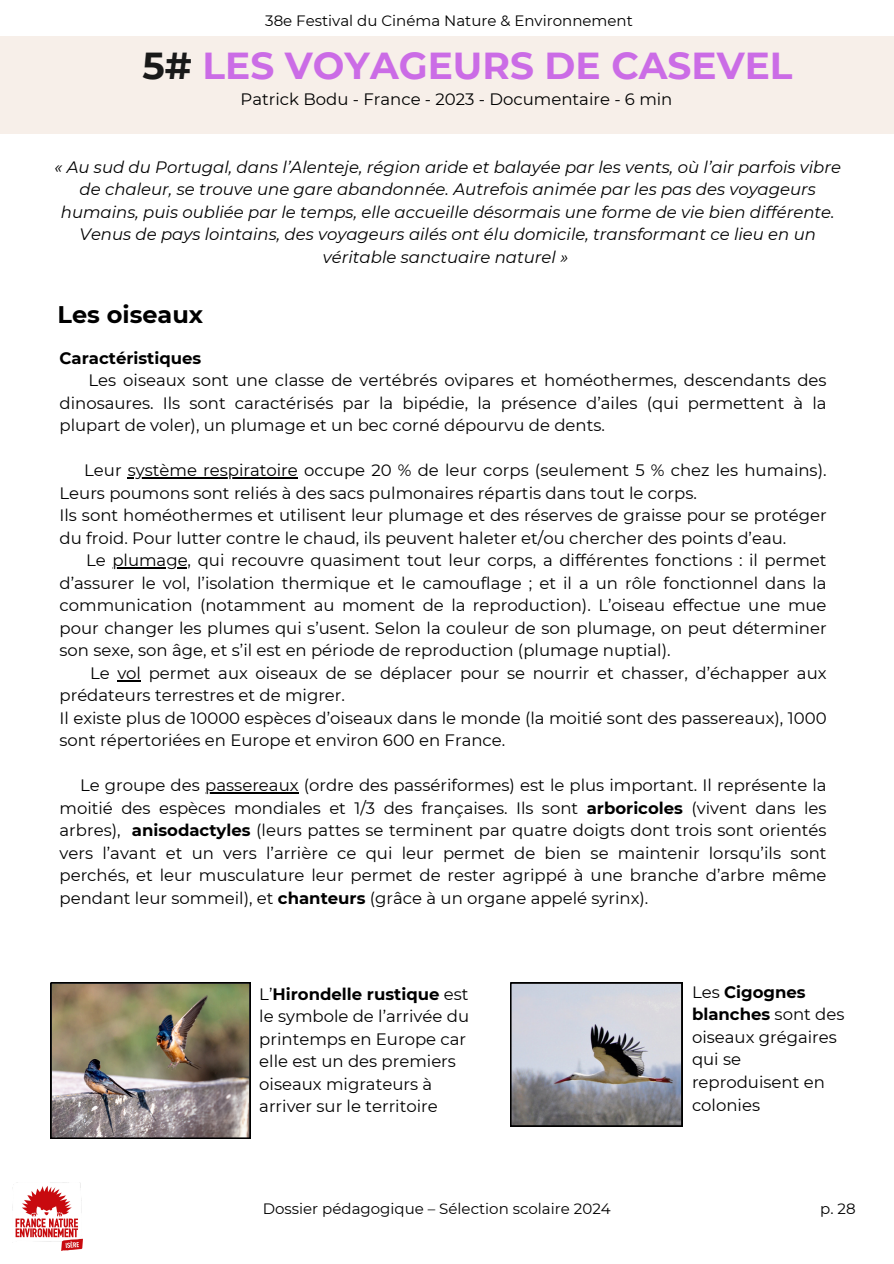
<style>
.page{position:relative;width:894px;height:1264px;background:#fff}
.page>*{position:absolute;margin:0;border:0;box-sizing:border-box;transform-origin:0 0}
.t1{font:700 37.5px "Montserrat";color:#cb6ce6}
.t2{font:700 24px "Montserrat";color:#000}
.t3{font:16.5px/22.5px "Montserrat";color:#000}
.t4{font:italic 16.5px/22.5px "Montserrat";color:#000;text-align:center}
.t5{font:700 16.5px "Montserrat";color:#000}
.t6{font:15px "Montserrat";color:#000}
.s1{color:#191919}
.s2{font-weight:700}
</style>
<div class="page">
<div style="left:0;top:36px;width:893px;height:97px;background:#f7efe9"></div>
<img style="left:12px;top:1182px;width:70px;height:68px">
<hr style="left:128px;top:477px;width:170px;height:1px;background:#000">
<hr style="left:112px;top:567px;width:79px;height:1px;background:#000">
<svg style="left:117px;top:680px;width:24px;height:1px"></svg>
<hr style="left:205px;top:792px;width:93px;height:1px;background:#000">
<img style="left:51px;top:982px;width:199px;height:155px">
<svg style="left:510px;top:982px;width:172px;height:144px;background:#a5a6ad"></svg>
<p class="t6" style="left:265px;top:12px;width:369px">38e Festival du Cinéma Nature &amp; Environnement</p>
<p class="t1" style="left:142px;top:43px;width:651px"><span class="s1">5#</span> LES VOYAGEURS DE CASEVEL</p>
<p class="t3" style="left:240px;top:87px;width:433px">Patrick Bodu - France - 2023 - Documentaire - 6 min</p>
<h2 class="t4" style="left:54px;top:156px;width:787px">« Au sud du Portugal, dans l’Alenteje, région aride et balayée par les vents, où l’air parfois vibre de chaleur, se trouve une gare abandonnée. Autrefois animée par les pas des voyageurs humains, puis oubliée par le temps, elle accueille désormais une forme de vie bien différente.<br>Venus de pays lointains, des voyageurs ailés ont élu domicile, transformant ce lieu en un véritable sanctuaire naturel »</h2>
<p class="t2" style="left:58px;top:300px;width:147px">Les oiseaux</p>
<p class="t5" style="left:59px;top:348px;width:143px">Caractéristiques</p>
<p class="t3" style="left:59px;top:369px;width:768px;text-align:justify;text-indent:29px">Les oiseaux sont une classe de vertébrés ovipares et homéothermes, descendants des dinosaures. Ils sont caractérisés par la bipédie, la présence d’ailes (qui permettent à la plupart de voler), un plumage et un bec corné dépourvu de dents.</p>
<p class="t3" style="left:84px;top:459px;width:743px">Leur système respiratoire occupe 20 % de leur corps (seulement 5 % chez les humains).</p>
<p class="t3" style="left:59px;top:481px;width:768px">Leurs poumons sont reliés à des sacs pulmonaires répartis dans tout le corps.<br>Ils sont homéothermes et utilisent leur plumage et des réserves de graisse pour se protéger</p>
<p class="t3" style="left:86px;top:526px;width:741px;text-indent:-26px">du froid. Pour lutter contre le chaud, ils peuvent haleter et/ou chercher des points d’eau.<br>Le plumage, qui recouvre quasiment tout leur corps, a différentes fonctions : il permet</p>
<p class="t3" style="left:59px;top:571px;width:768px">d’assurer le vol, l’isolation thermique et le camouflage ; et il a un rôle fonctionnel dans la</p>
<p class="t3" style="left:59px;top:594px;width:768px">communication (notamment au moment de la reproduction). L’oiseau effectue une mue</p>
<p class="t3" style="left:59px;top:616px;width:768px">pour changer les plumes qui s’usent. Selon la couleur de son plumage, on peut déterminer</p>
<p class="t3" style="left:59px;top:639px;width:612px">son sexe, son âge, et s’il est en période de reproduction (plumage nuptial).</p>
<p class="t3" style="left:90px;top:661px;width:21px">Le</p>
<p class="t3" style="left:59px;top:661px;width:768px;text-indent:58px">vol permet aux oiseaux de se déplacer pour se nourrir et chasser, d’échapper aux prédateurs terrestres et de migrer.<br>Il existe plus de 10000 espèces d’oiseaux dans le monde (la moitié sont des passereaux), 1000 sont répertoriées en Europe et environ 600 en France.</p>
<p class="t3" style="left:80px;top:774px;width:747px">Le groupe des passereaux (ordre des passériformes) est le plus important. Il représente la</p>
<p class="t3" style="left:59px;top:796px;width:768px;text-align:justify">moitié des espèces mondiales et 1/3 des françaises. Ils sont <span class="s2">arboricoles</span> (vivent dans les arbres), <span class="s2">anisodactyles</span> (leurs pattes se terminent par quatre doigts dont trois sont orientés vers l’avant et un vers l’arrière ce qui leur permet de bien se maintenir lorsqu’ils sont perchés, et leur musculature leur permet de rester agrippé à une branche d’arbre même pendant leur sommeil), et <span class="s2">chanteurs</span> (grâce à un organe appelé syrinx).</p>
<p class="t3" style="left:259px;top:982px;width:211px">L’<span class="s2">Hirondelle rustique</span> est le symbole de l’arrivée du printemps en Europe car elle est un des premiers oiseaux migrateurs à arriver sur le territoire</p>
<p class="t3" style="left:691px;top:980px;width:154px">Les <span class="s2">Cigognes blanches</span> sont des oiseaux grégaires qui se reproduisent en colonies</p>
<h1 class="t6" style="left:263px;top:1199px;width:349px">Dossier pédagogique – Sélection scolaire 2024</h1>
<p class="t6" style="left:820px;top:1199px;width:37px">p. 28</p>
</div>
